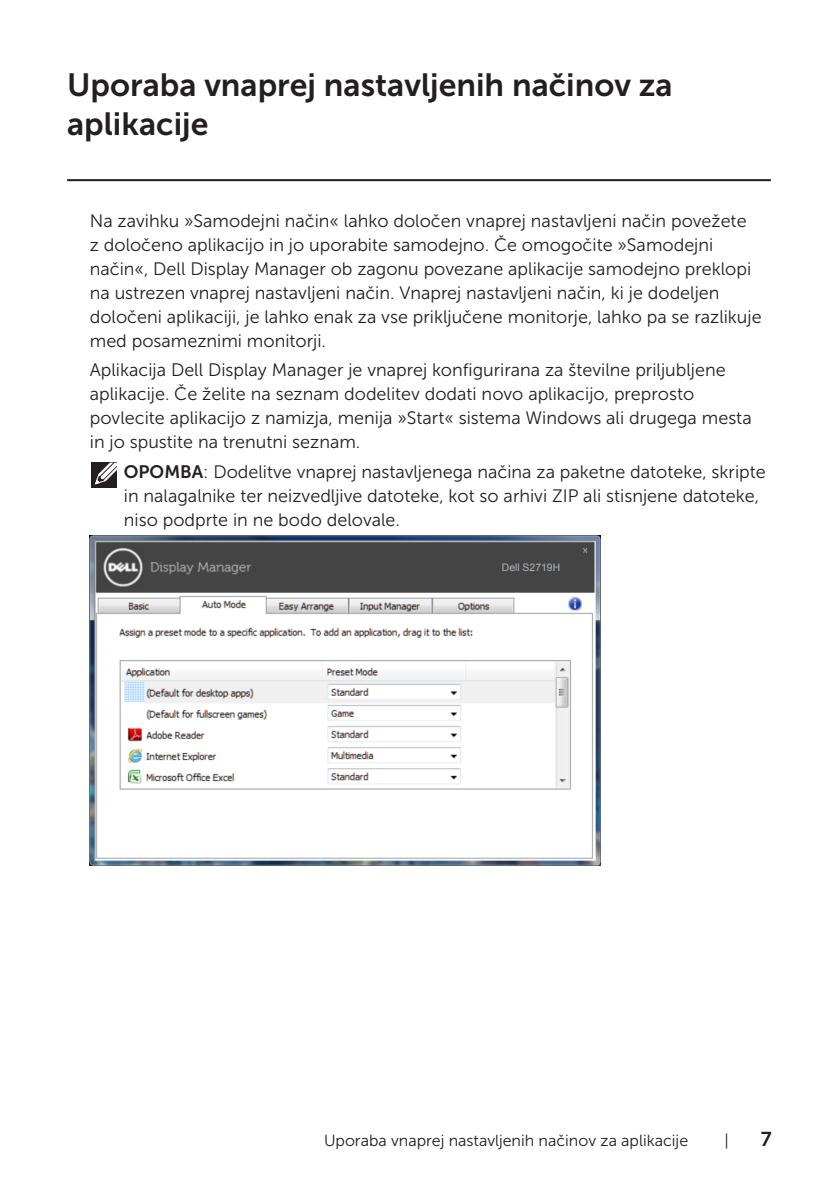
<style>
.page{position:relative;width:840px;height:1191px;background:#fff}
.page>*{position:absolute;margin:0;border:0;box-sizing:border-box;transform-origin:0 0}
.Head_1{font:32px/38.4px "Museo Sans For Dell 700";color:#231f20}
.t1{font:20px "Museo Sans For Dell 700";color:#231f20}
.Paragraph{font:18px/24px "Museo Sans For Dell 300";color:#231f20}
.Note{font:18px/24px "Museo Sans For Dell 300";color:#231f20}
.t2{font:16px "Museo Sans For Dell 300";color:#231f20}
.t3{font:10.4px "Arial";color:#aeb4ba}
.s1{font-family:"Museo Sans For Dell 700"}
</style>
<div class="page">
<hr style="left:67px;top:179px;width:703px;height:2px;background:#231f20">
<img style="left:90px;top:535px;width:510px;height:330px">
<div style="left:499px;top:560px;width:89px;height:15px;background:#444"></div>
<div style="left:91px;top:463px;width:26px;height:25px;background:#231f20"></div>
<svg style="left:94px;top:462px;width:23px;height:23px"></svg>
<p class="Head_1" style="left:67px;top:66px;width:606px">Uporaba vnaprej nastavljenih načinov za aplikacije</p>
<p class="Paragraph" style="left:90px;top:208px;width:673px">Na zavihku »Samodejni način« lahko določen vnaprej nastavljeni način povežete<br>z določeno aplikacijo in jo uporabite samodejno. Če omogočite »Samodejni način«, Dell Display Manager ob zagonu povezane aplikacije samodejno preklopi na ustrezen vnaprej nastavljeni način. Vnaprej nastavljeni način, ki je dodeljen določeni aplikaciji, je lahko enak za vse priključene monitorje, lahko pa se razlikuje med posameznimi monitorji.</p>
<p class="Paragraph" style="left:90px;top:358px;width:663px">Aplikacija Dell Display Manager je vnaprej konfigurirana za številne priljubljene aplikacije. Če želite na seznam dodelitev dodati novo aplikacijo, preprosto povlecite aplikacijo z namizja, menija »Start« sistema Windows ali drugega mesta in jo spustite na trenutni seznam.</p>
<p class="Note" style="left:124px;top:460px;width:643px"><span class="s1">OPOMBA</span>: Dodelitve vnaprej nastavljenega načina za paketne datoteke, skripte in nalagalnike ter neizvedljive datoteke, kot so arhivi ZIP ali stisnjene datoteke, niso podprte in ne bodo delovale.</p>
<p class="t3" style="left:501px;top:560px;width:60px">Dell S2719H</p>
<p class="t2" style="left:324px;top:1131px;width:365px">Uporaba vnaprej nastavljenih načinov za aplikacije</p>
<p class="t2" style="left:724px;top:1131px;width:6px">|</p>
<p class="t1" style="left:760px;top:1127px;width:12px">7</p>
</div>
